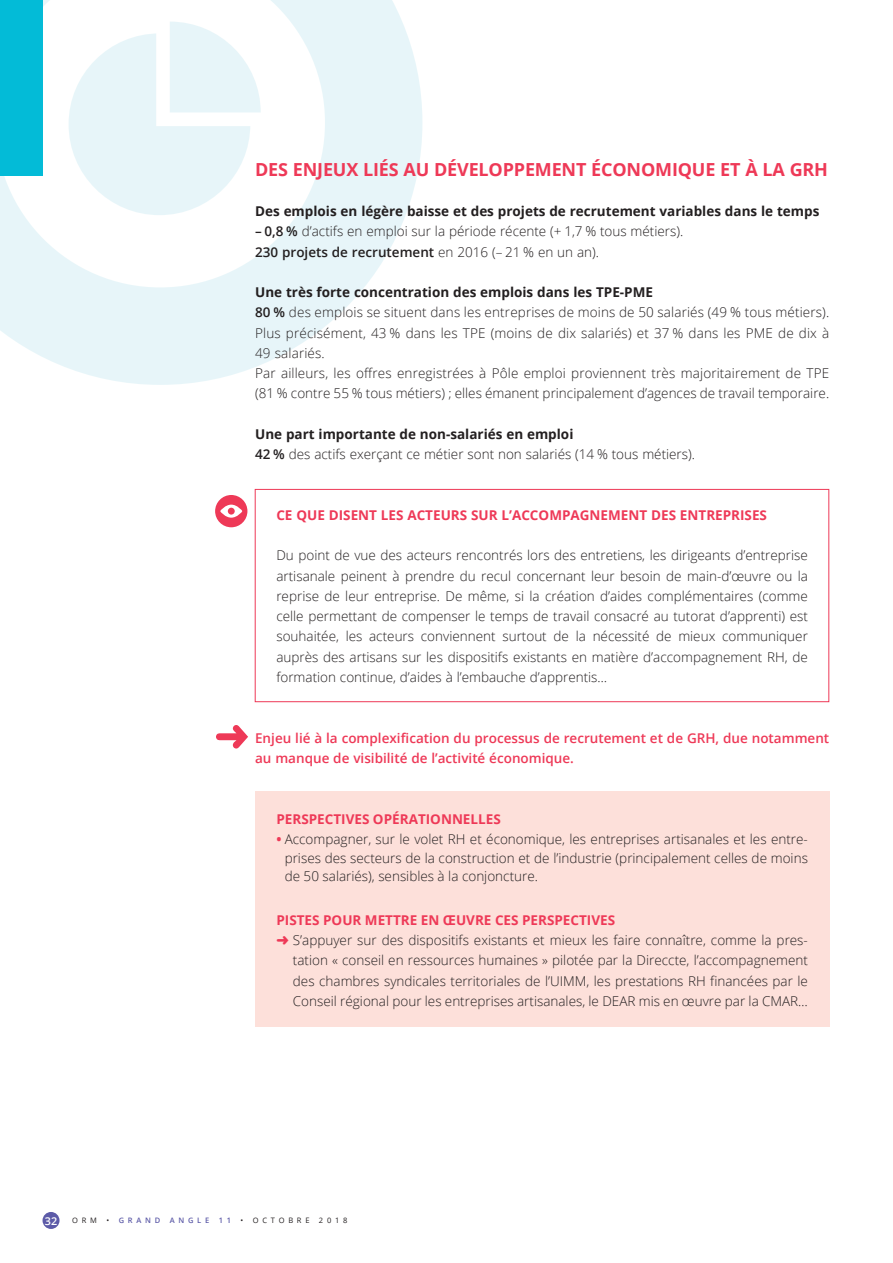
<style>
.page{position:relative;width:893px;height:1263px;background:#fff}
.page>*{position:absolute;margin:0;border:0;box-sizing:border-box;transform-origin:0 0}
.t1{font:700 18px "Open Sans";letter-spacing:-.01em;color:#ee3957}
.t2{font:300 13.5px/20.2px "Open Sans";color:#231f20}
.t3{font:700 13.5px "Open Sans";color:#ee3957}
.t4{font:600 13.5px/20.2px "Open Sans";color:#ee3957}
.t5{font:700 13.5px "Open Sans";color:#231f20}
.t6{font:600 10.8px "Open Sans";color:#fff}
.t7{font:7.5px "Open Sans";letter-spacing:.5em;color:#231f20}
.t8{font:600 7.5px "Open Sans";letter-spacing:.5em;color:#5d5ba8}
.s1{font-weight:600}
.s2{font-weight:700}
.s3{font-weight:700;color:#ee3957}
.s4{font-weight:400;color:#231f20}
</style>
<div class="page">
<div style="left:43px;top:1212px;width:17px;height:17px;background:#5d5ba8;border-radius:50%"></div>
<svg style="left:0;top:0;width:422px;height:385px"></svg>
<div style="left:0;top:0;width:43px;height:176px;background:#03bbd7"></div>
<div style="left:255px;top:791px;width:574px;height:235px;background:#fde0da"></div>
<svg style="left:216px;top:725px;width:32px;height:23px"></svg>
<div style="left:215px;top:495px;width:32px;height:32px;background:#ee3957;border-radius:50%"></div>
<svg style="left:220px;top:505px;width:22px;height:13px"></svg>
<div style="left:255px;top:489px;width:574px;height:213px;border:1px solid #ee3957"></div>
<h1 class="t1" style="left:255px;top:156px;width:574px">DES ENJEUX LIÉS AU DÉVELOPPEMENT ÉCONOMIQUE ET À LA GRH</h1>
<p class="t5" style="left:255px;top:202px;width:566px">Des emplois en légère baisse et des projets de recrutement variables dans le temps</p>
<p class="t2" style="left:255px;top:221px;width:430px"><span class="s1">– 0,8 %</span> d’actifs en emploi sur la période récente (+ 1,7 % tous métiers).<br><span class="s1">230 projets de recrutement</span> en 2016 (– 21 % en un an).</p>
<p class="t2" style="left:255px;top:282px;width:576px"><span class="s2">Une très forte concentration des emplois dans les TPE-PME<br></span><span class="s1">80 %</span> des emplois se situent dans les entreprises de moins de 50 salariés (49 % tous métiers).<br>Plus précisément, 43 % dans les TPE (moins de dix salariés) et 37 % dans les PME de dix à 49 salariés.<br>Par ailleurs, les offres enregistrées à Pôle emploi proviennent très majoritairement de TPE (81 % contre 55 % tous métiers) ; elles émanent principalement d’agences de travail temporaire.</p>
<p class="t2" style="left:255px;top:423px;width:441px"><span class="s2">Une part importante de non-salariés en emploi<br></span><span class="s1">42 %</span> des actifs exerçant ce métier sont non salariés (14 % tous métiers).</p>
<p class="t3" style="left:276px;top:505px;width:492px">CE QUE DISENT LES ACTEURS SUR L’ACCOMPAGNEMENT DES ENTREPRISES</p>
<p class="t2" style="left:276px;top:545px;width:533px;text-align:justify">Du point de vue des acteurs rencontrés lors des entretiens, les dirigeants d’entreprise artisanale peinent à prendre du recul concernant leur besoin de main-d’œuvre ou la reprise de leur entreprise. De même, si la création d’aides complémentaires (comme celle permettant de compenser le temps de travail consacré au tutorat d’apprenti) est souhaitée, les acteurs conviennent surtout de la nécessité de mieux communiquer auprès des artisans sur les dispositifs existants en matière d’accompagnement RH, de formation continue, d’aides à l’embauche d’apprentis…</p>
<p class="t4" style="left:255px;top:727px;width:576px">Enjeu lié à la complexification du processus de recrutement et de GRH, due notamment au manque de visibilité de l’activité économique.</p>
<p class="t3" style="left:276px;top:809px;width:226px">PERSPECTIVES OPÉRATIONNELLES</p>
<p class="t2" style="left:285px;top:829px;width:525px;line-height:18.8px;text-align:justify;text-indent:-8px"><span class="s3">•</span> Accompagner, sur le volet RH et économique, les entreprises artisanales et les entre&shy;prises des secteurs de la construction et de l’industrie (principalement celles de moins de 50 salariés), sensibles à la conjoncture.</p>
<p class="t3" style="left:276px;top:910px;width:340px">PISTES POUR METTRE EN ŒUVRE CES PERSPECTIVES</p>
<p class="t2" style="left:293px;top:930px;width:517px;text-align:justify">S’appuyer sur des dispositifs existants et mieux les faire connaître, comme la pres&shy;tation « conseil en ressources humaines » pilotée par la Direccte, l’accompagnement des chambres syndicales territoriales de l’UIMM, les prestations RH financées par le Conseil régional pour les entreprises artisanales, le DEAR mis en œuvre par la CMAR…</p>
<p class="t6" style="left:45px;top:1213px;width:14px">32</p>
<p class="t7" style="left:72px;top:1215px;width:26px">ORM</p>
<p class="t8" style="left:106px;top:1215px;width:55px"><span class="s4">•</span> GRAND</p>
<p class="t8" style="left:170px;top:1215px;width:41px">ANGLE</p>
<p class="t8" style="left:219px;top:1215px;width:14px">1 1</p>
<p class="t7" style="left:241px;top:1215px;width:70px">• OCTOBRE</p>
<p class="t7" style="left:319px;top:1215px;width:30px">2018</p>
</div>
